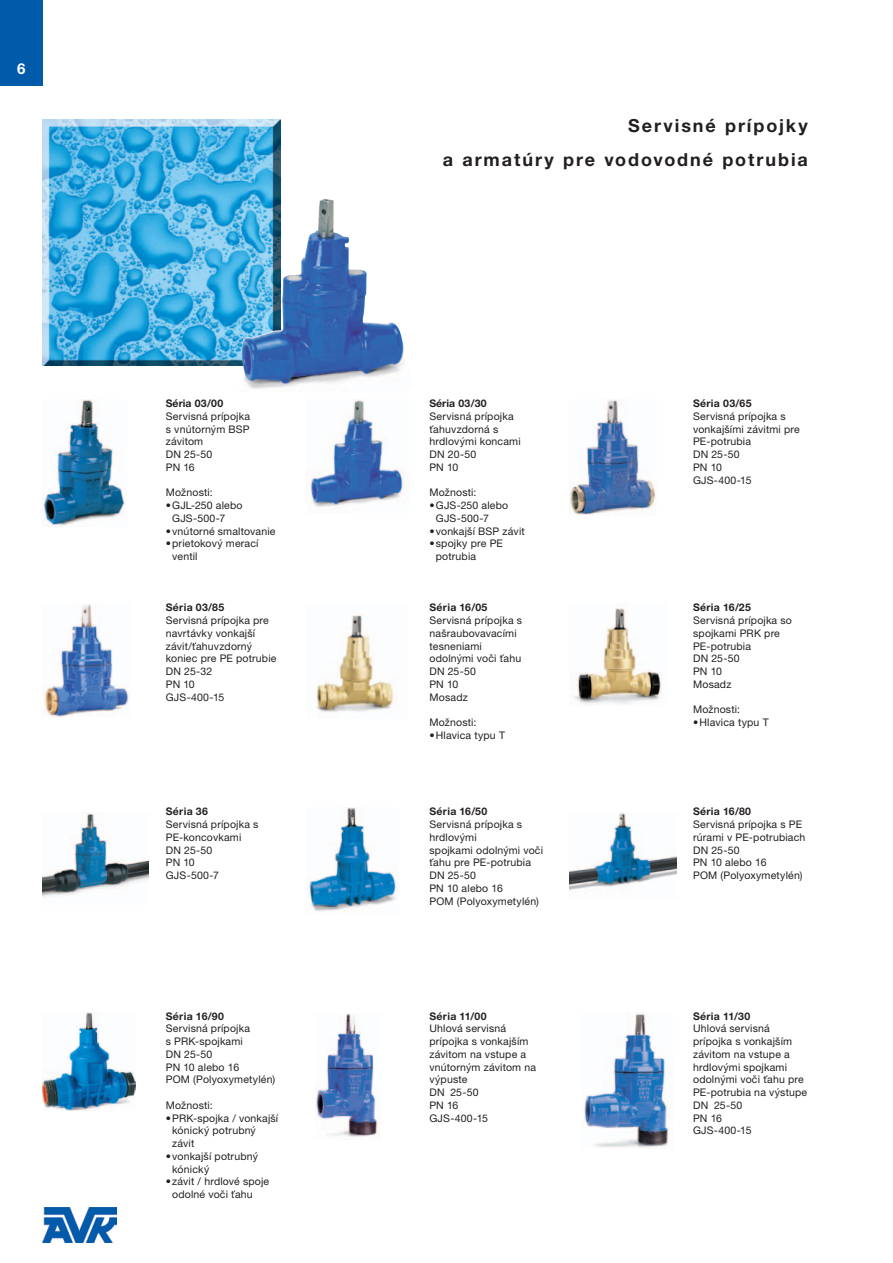
<style>
.page{position:relative;width:893px;height:1263px;background:#fff}
.page>*{position:absolute;margin:0;border:0;box-sizing:border-box;transform-origin:0 0}
.t1{font:700 18px/34.5px "Helvetica Neue LT Pro";letter-spacing:.105em;color:#231f20;text-align:right}
.t2{font:700 15px "Helvetica Neue LT Pro";color:#fff}
.t3{font:10.5px/12.8px "Helvetica Neue LT Pro";letter-spacing:.015em;color:#231f20}
.t4{font:700 10.5px "Helvetica Neue LT Pro";letter-spacing:.03em;color:#231f20}
.t5{font:700 10.5px "Helvetica Neue LT Pro";color:#231f20}
</style>
<div class="page">
<div style="left:0;top:0;width:43px;height:85px;background:#015aaa"></div>
<img style="left:42px;top:1207px;width:75px;height:35px">
<img style="left:43px;top:119px;width:238px;height:247px">
<img style="left:237px;top:199px;width:167px;height:190px">
<img style="left:43px;top:400px;width:82px;height:126px">
<img style="left:309px;top:808px;width:89px;height:103px">
<img style="left:310px;top:400px;width:93px;height:107px">
<img style="left:584px;top:1013px;width:85px;height:135px">
<img style="left:574px;top:608px;width:89px;height:98px">
<img style="left:43px;top:1012px;width:92px;height:98px">
<img style="left:316px;top:615px;width:80px;height:98px">
<img style="left:43px;top:812px;width:106px;height:85px">
<img style="left:316px;top:1013px;width:62px;height:124px">
<img style="left:43px;top:604px;width:86px;height:113px">
<img style="left:570px;top:400px;width:86px;height:115px">
<img style="left:570px;top:812px;width:106px;height:78px">
<h2 class="t2" style="left:17px;top:60px;width:10px">6</h2>
<p class="t5" style="left:166px;top:397px;width:59px">Séria 03/00</p>
<p class="t3" style="left:166px;top:410px;width:86px">Servisná prípojka s vnútorným BSP závitom<br>DN 25-50<br>PN 16</p>
<p class="t3" style="left:166px;top:486px;width:48px">Možnosti:</p>
<p class="t3" style="left:172px;top:499px;width:72px;text-indent:-6px">• GJL-250 alebo<br>GJS-500-7</p>
<p class="t3" style="left:166px;top:524px;width:111px">• vnútorné smaltovanie</p>
<p class="t3" style="left:172px;top:537px;width:88px;text-indent:-6px">• prietokový merací ventil</p>
<p class="t4" style="left:166px;top:601px;width:60px">Séria 03/85</p>
<p class="t3" style="left:166px;top:614px;width:112px">Servisná prípojka pre navrtávky vonkajší závit/ťahuvzdorný koniec pre PE potrubie<br>DN 25-32<br>PN 10<br>GJS-400-15</p>
<p class="t4" style="left:166px;top:805px;width:44px">Séria 36</p>
<p class="t3" style="left:166px;top:818px;width:94px">Servisná prípojka s<br>PE-koncovkami<br>DN 25-50<br>PN 10<br>GJS-500-7</p>
<p class="t4" style="left:166px;top:1009px;width:60px">Séria 16/90</p>
<p class="t3" style="left:166px;top:1022px;width:111px">Servisná prípojka<br>s PRK-spojkami<br>DN 25-50<br>PN 10 alebo 16<br>POM (Polyoxymetylén)</p>
<p class="t3" style="left:166px;top:1098px;width:48px">Možnosti:</p>
<p class="t3" style="left:172px;top:1111px;width:108px;text-indent:-6px">• PRK-spojka / vonkajší kónický potrubný závit</p>
<p class="t3" style="left:172px;top:1149px;width:87px;text-indent:-6px">• vonkajší potrubný kónický</p>
<p class="t3" style="left:172px;top:1175px;width:99px;text-indent:-6px">• závit / hrdlové spoje odolné voči ťahu</p>
<h1 class="t1" style="left:443px;top:108px;width:366px">Servisné prípojky<br>a armatúry pre vodovodné potrubia</h1>
<p class="t5" style="left:429px;top:397px;width:59px">Séria 03/30</p>
<p class="t3" style="left:429px;top:410px;width:93px">Servisná prípojka ťahuvzdorná s hrdlovými koncami<br>DN 20-50<br>PN 10</p>
<p class="t3" style="left:429px;top:486px;width:48px">Možnosti:</p>
<p class="t3" style="left:436px;top:499px;width:74px;text-indent:-6px">• GJS-250 alebo<br>GJS-500-7</p>
<p class="t3" style="left:429px;top:524px;width:97px">• vonkajší BSP závit</p>
<p class="t3" style="left:436px;top:537px;width:69px;text-indent:-6px">• spojky pre PE potrubia</p>
<p class="t4" style="left:429px;top:601px;width:59px">Séria 16/05</p>
<p class="t3" style="left:429px;top:614px;width:94px">Servisná prípojka s našraubovavacími tesneniami odolnými voči ťahu<br>DN 25-50<br>PN 10<br>Mosadz</p>
<p class="t3" style="left:429px;top:716px;width:48px">Možnosti:</p>
<p class="t3" style="left:429px;top:729px;width:77px">• Hlavica typu T</p>
<p class="t4" style="left:429px;top:805px;width:59px">Séria 16/50</p>
<p class="t3" style="left:429px;top:818px;width:115px">Servisná prípojka s hrdlovými<br>spojkami odolnými voči ťahu pre PE-potrubia<br>DN 25-50<br>PN 10 alebo 16<br>POM (Polyoxymetylén)</p>
<p class="t4" style="left:429px;top:1009px;width:59px">Séria 11/00</p>
<p class="t3" style="left:429px;top:1022px;width:108px">Uhlová servisná prípojka s vonkajším závitom na vstupe a vnútorným závitom na výpuste<br>DN 25-50<br>PN 16<br>GJS-400-15</p>
<p class="t4" style="left:693px;top:397px;width:60px">Séria 03/65</p>
<p class="t3" style="left:693px;top:410px;width:108px">Servisná prípojka s vonkajšími závitmi pre<br>PE-potrubia<br>DN 25-50<br>PN 10<br>GJS-400-15</p>
<p class="t4" style="left:693px;top:601px;width:59px">Séria 16/25</p>
<p class="t3" style="left:693px;top:614px;width:100px">Servisná prípojka so spojkami PRK pre<br>PE-potrubia<br>DN 25-50<br>PN 10<br>Mosadz</p>
<p class="t3" style="left:693px;top:703px;width:48px">Možnosti:</p>
<p class="t3" style="left:693px;top:716px;width:77px">• Hlavica typu T</p>
<p class="t4" style="left:693px;top:805px;width:60px">Séria 16/80</p>
<p class="t3" style="left:693px;top:818px;width:114px">Servisná prípojka s PE rúrami v PE-potrubiach<br>DN 25-50<br>PN 10 alebo 16<br>POM (Polyoxymetylén)</p>
<p class="t4" style="left:693px;top:1009px;width:59px">Séria 11/30</p>
<p class="t3" style="left:693px;top:1022px;width:116px">Uhlová servisná prípojka s vonkajším závitom na vstupe a hrdlovými spojkami odolnými voči ťahu pre<br>PE-potrubia na výstupe<br>DN 25-50<br>PN 16<br>GJS-400-15</p>
</div>
